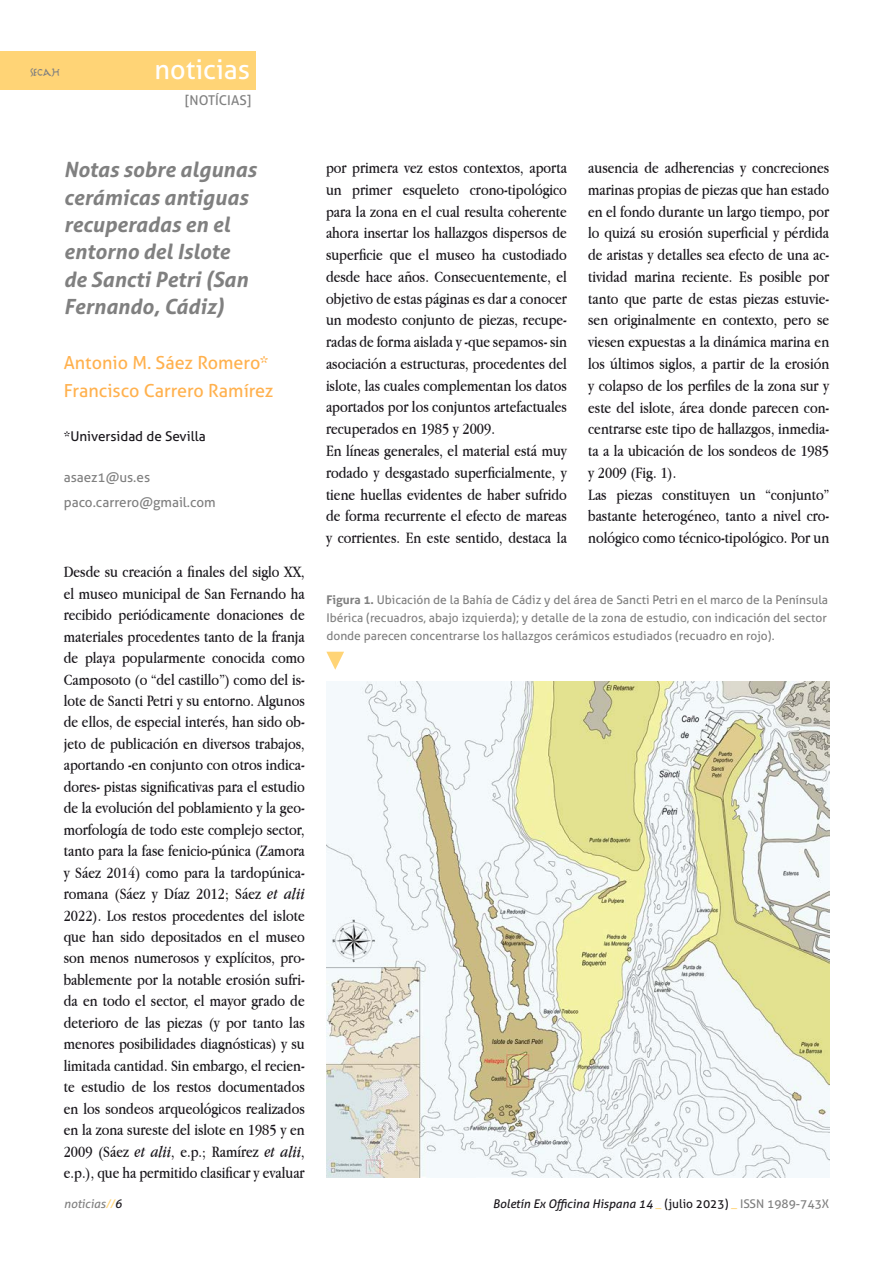
<style>
.page{position:relative;width:893px;height:1263px;background:#fff}
.page>*{position:absolute;margin:0;border:0;box-sizing:border-box;transform-origin:0 0}
.t1{font:27px "Aller";color:#fff}
.t2{font:italic 700 21px/27.5px "Aller";color:#808080}
.t3{font:18px/27.5px "Aller";color:#ffb14e}
.t4{font:18px "Marathon II";color:#808080}
.t5{font:16.5px/21.8px "Apple Garamond";color:#1a171c}
.t6{font:13.5px/24.5px "Aller";color:#808080}
.t7{font:13.5px "Aller";color:#1a171c}
.t8{font:12px/18px "Aller";color:#808080;text-align:justify}
.t9{font:italic 12px "Aller";color:#1a171c}
.t10{font:italic 12px "Aller";color:#808080}
.s1{font-style:italic}
.s2{font-weight:700}
.s3{color:#ffd476}
.s4{color:#1a171c}
.s5{font-style:normal;color:#ffd476}
.s6{font-style:normal}
.s7{font-style:normal;color:#808080}
</style>
<div class="page">
<div style="left:0;top:51px;width:255px;height:38px;background:#ffd476"></div>
<svg style="left:326px;top:652px;width:18px;height:18px"></svg>
<img style="left:326px;top:681px;width:504px;height:497px">
<p class="t4" style="left:31px;top:64px;width:31px">secah</p>
<h1 class="t1" style="left:154px;top:53px;width:97px">noticias</h1>
<p class="t6" style="left:185px;top:88px;width:67px">[NOTÍCIAS]</p>
<p class="t2" style="left:64px;top:156px;width:194px">Notas sobre algunas cerámicas antiguas recuperadas en el entorno del Islote de Sancti Petri (San<br>Fernando, Cádiz)</p>
<p class="t3" style="left:64px;top:349px;width:211px">Antonio M. Sáez Romero*<br>Francisco Carrero Ramírez</p>
<p class="t7" style="left:64px;top:428px;width:143px">*Universidad de Sevilla</p>
<p class="t6" style="left:64px;top:465px;width:153px">asaez1@us.es paco.carrero@gmail.com</p>
<p class="t5" style="left:64px;top:561px;width:242px;text-align:justify">Desde su creación a finales del siglo XX, el museo municipal de San Fernando ha recibido periódicamente donaciones de materiales procedentes tanto de la franja de playa popularmente conocida como Camposoto (o “del castillo”) como del is&shy;lote de Sancti Petri y su entorno. Algunos de ellos, de especial interés, han sido ob&shy;jeto de publicación en diversos trabajos, aportando -en conjunto con otros indica&shy;dores- pistas significativas para el estudio de la evolución del poblamiento y la geo&shy;morfología de todo este complejo sector, tanto para la fase fenicio-púnica (Zamora y Sáez 2014) como para la tardopúnica&shy;romana (Sáez y Díaz 2012; Sáez <span class="s1">et alii </span>2022). Los restos procedentes del islote que han sido depositados en el museo son menos numerosos y explícitos, pro&shy;bablemente por la notable erosión sufri&shy;da en todo el sector, el mayor grado de deterioro de las piezas (y por tanto las menores posibilidades diagnósticas) y su limitada cantidad. Sin embargo, el recien&shy;te estudio de los restos documentados en los sondeos arqueológicos realizados en la zona sureste del islote en 1985 y en 2009 (Sáez <span class="s1">et alii</span>, e.p.; Ramírez <span class="s1">et alii</span>, e.p.), que ha permitido clasificar y evaluar</p>
<p class="t5" style="left:326px;top:157px;width:242px">por primera vez estos contextos, aporta un primer esqueleto crono-tipológico para la zona en el cual resulta coherente ahora insertar los hallazgos dispersos de superficie que el museo ha custodiado desde hace años. Consecuentemente, el objetivo de estas páginas es dar a conocer un modesto conjunto de piezas, recupe&shy;radas de forma aislada y -que sepamos- sin asociación a estructuras, procedentes del islote, las cuales complementan los datos aportados por los conjuntos artefactuales recuperados en 1985 y 2009.<br>En líneas generales, el material está muy rodado y desgastado superficialmente, y tiene huellas evidentes de haber sufrido de forma recurrente el efecto de mareas y corrientes. En este sentido, destaca la</p>
<p class="t5" style="left:588px;top:157px;width:242px">ausencia de adherencias y concreciones marinas propias de piezas que han estado en el fondo durante un largo tiempo, por lo quizá su erosión superficial y pérdida de aristas y detalles sea efecto de una ac&shy;tividad marina reciente. Es posible por tanto que parte de estas piezas estuvie&shy;sen originalmente en contexto, pero se viesen expuestas a la dinámica marina en los últimos siglos, a partir de la erosión y colapso de los perfiles de la zona sur y este del islote, área donde parecen con&shy;centrarse este tipo de hallazgos, inmedia&shy;ta a la ubicación de los sondeos de 1985 y 2009 (Fig. 1).<br>Las piezas constituyen un “conjunto” bastante heterogéneo, tanto a nivel cro&shy;nológico como técnico-tipológico. Por un</p>
<p class="t8" style="left:326px;top:591px;width:503px"><span class="s2">Figura 1.</span> Ubicación de la Bahía de Cádiz y del área de Sancti Petri en el marco de la Península Ibérica (recuadros, abajo izquierda); y detalle de la zona de estudio, con indicación del sector donde parecen concentrarse los hallazgos cerámicos estudiados (recuadro en rojo).</p>
<p class="t10" style="left:64px;top:1196px;width:60px">noticias<span class="s3">//</span><span class="s4">6</span></p>
<p class="t9" style="left:493px;top:1196px;width:338px">Boletín Ex Officina Hispana 14 <span class="s5">_</span> <span class="s6">(julio 2023)</span> <span class="s5">_</span> <span class="s7">ISSN 1989-743X</span></p>
</div>
